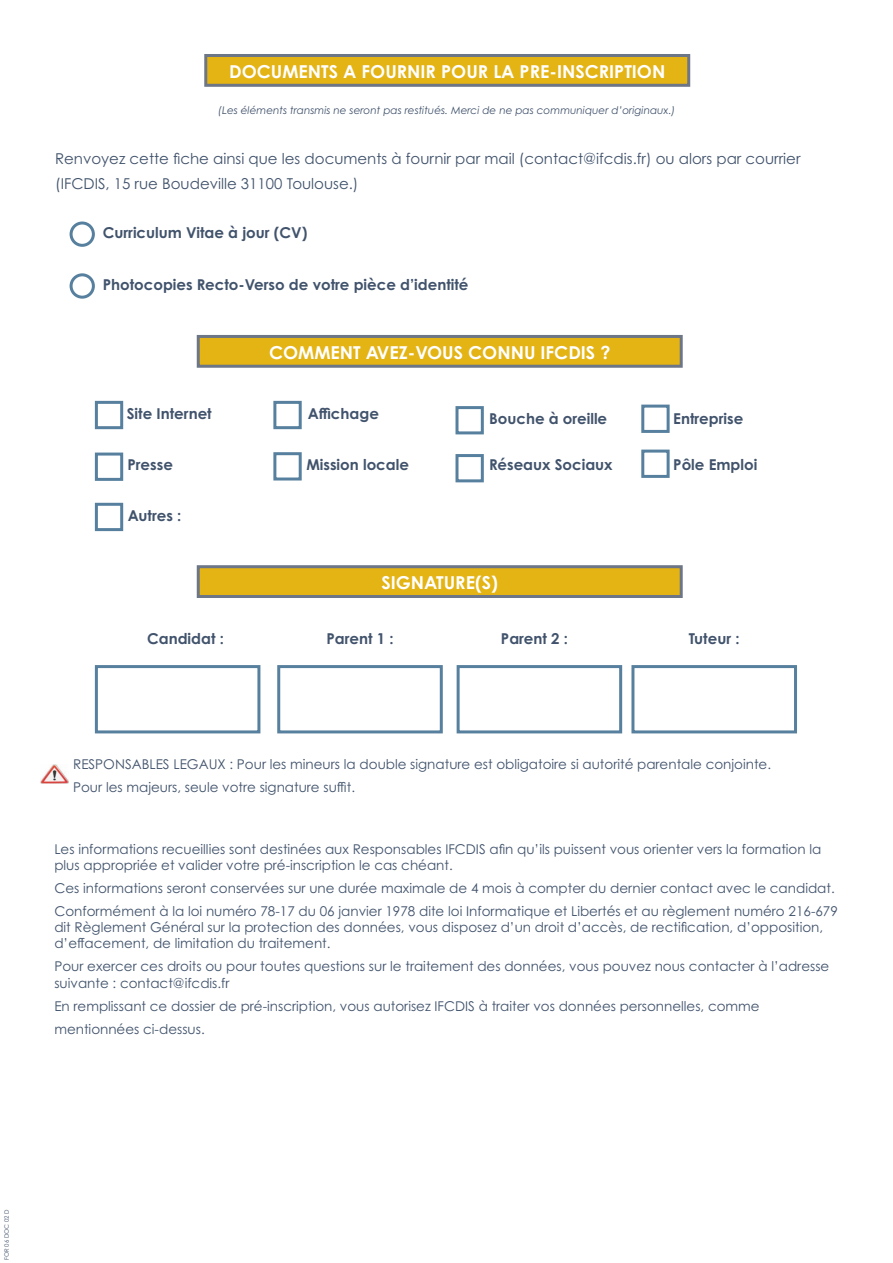
<style>
.page{position:relative;width:893px;height:1263px;background:#fff}
.page>*{position:absolute;margin:0;border:0;box-sizing:border-box;transform-origin:0 0}
.t1{font:700 17.85px "Century Gothic Pro";color:#fff}
.t2{font:700 15px "Century Gothic Pro";color:#41536c}
.t3{font:15px "Century Gothic Pro";color:#41536c}
.t4{font:13.5px/16.2px "Century Gothic Pro";color:#41536c}
.t5{font:italic 10.5px "Century Gothic Pro";color:#41536c}
.t6{font:6px "Century Gothic Pro";color:#41536c}
</style>
<div class="page">
<div style="left:206px;top:56px;width:483px;height:29px;background:#e4b314"></div>
<div style="left:204px;top:54px;width:486px;height:33px;border:3px solid #6d7686"></div>
<div style="left:198px;top:336px;width:483px;height:30px;background:#e4b314"></div>
<div style="left:197px;top:335px;width:486px;height:33px;border:3px solid #6d7686"></div>
<div style="left:198px;top:567px;width:483px;height:29px;background:#e4b314"></div>
<div style="left:197px;top:565px;width:486px;height:33px;border:3px solid #6d7686"></div>
<img style="left:41px;top:765px;width:27px;height:19px">
<div style="left:70px;top:221px;width:25px;height:26px;border:3px solid #56809e;border-radius:50%"></div>
<div style="left:70px;top:273px;width:25px;height:26px;border:3px solid #56809e;border-radius:50%"></div>
<div style="left:95px;top:401px;width:28px;height:28px;border:3px solid #56809e"></div>
<div style="left:273px;top:401px;width:29px;height:28px;border:3px solid #56809e"></div>
<div style="left:455px;top:406px;width:29px;height:28px;border:3px solid #56809e"></div>
<div style="left:641px;top:405px;width:29px;height:28px;border:3px solid #56809e"></div>
<div style="left:95px;top:453px;width:28px;height:28px;border:3px solid #56809e"></div>
<div style="left:273px;top:452px;width:29px;height:28px;border:3px solid #56809e"></div>
<div style="left:455px;top:454px;width:29px;height:28px;border:3px solid #56809e"></div>
<div style="left:641px;top:450px;width:29px;height:28px;border:3px solid #56809e"></div>
<div style="left:95px;top:503px;width:28px;height:28px;border:3px solid #56809e"></div>
<div style="left:95px;top:665px;width:165px;height:68px;border:3px solid #56809e"></div>
<div style="left:277px;top:665px;width:166px;height:68px;border:3px solid #56809e"></div>
<div style="left:457px;top:665px;width:165px;height:68px;border:3px solid #56809e"></div>
<div style="left:631px;top:665px;width:166px;height:68px;border:3px solid #56809e"></div>
<p class="t1" style="left:229px;top:60px;width:438px">DOCUMENTS A FOURNIR POUR LA PRE-INSCRIPTION</p>
<p class="t5" style="left:218px;top:104px;width:459px">(Les éléments transmis ne seront pas restitués. Merci de ne pas communiquer d’originaux.)</p>
<p class="t3" style="left:55px;top:150px;width:747px">Renvoyez cette fiche ainsi que les documents à fournir par mail (contact@ifcdis.fr) ou alors par courrier</p>
<p class="t3" style="left:55px;top:174px;width:305px">(IFCDIS, 15 rue Boudeville 31100 Toulouse.)</p>
<p class="t2" style="left:103px;top:223px;width:206px">Curriculum Vitae à jour (CV)</p>
<p class="t2" style="left:103px;top:275px;width:367px">Photocopies Recto-Verso de votre pièce d’identité</p>
<p class="t1" style="left:269px;top:341px;width:343px">COMMENT AVEZ-VOUS CONNU IFCDIS ?</p>
<p class="t2" style="left:127px;top:404px;width:86px">Site Internet</p>
<p class="t2" style="left:308px;top:404px;width:73px">Affichage</p>
<p class="t2" style="left:128px;top:455px;width:47px">Presse</p>
<p class="t2" style="left:489px;top:409px;width:120px">Bouche à oreille</p>
<p class="t2" style="left:673px;top:409px;width:72px">Entreprise</p>
<p class="t2" style="left:306px;top:455px;width:104px">Mission locale</p>
<p class="t2" style="left:489px;top:455px;width:125px">Réseaux Sociaux</p>
<p class="t2" style="left:673px;top:455px;width:85px">Pôle Emploi</p>
<p class="t2" style="left:128px;top:506px;width:55px">Autres :</p>
<p class="t1" style="left:381px;top:571px;width:118px">SIGNATURE(S)</p>
<p class="t2" style="left:147px;top:629px;width:78px">Candidat :</p>
<p class="t2" style="left:326px;top:629px;width:69px">Parent 1 :</p>
<p class="t2" style="left:501px;top:629px;width:69px">Parent 2 :</p>
<p class="t2" style="left:689px;top:629px;width:52px">Tuteur :</p>
<p class="t4" style="left:73px;top:756px;width:699px">RESPONSABLES LEGAUX : Pour les mineurs la double signature est obligatoire si autorité parentale conjointe.</p>
<p class="t4" style="left:73px;top:779px;width:283px">Pour les majeurs, seule votre signature suffit.</p>
<p class="t4" style="left:54px;top:841px;width:768px">Les informations recueillies sont destinées aux Responsables IFCDIS afin qu’ils puissent vous orienter vers la formation la plus appropriée et valider votre pré-inscription le cas chéant.</p>
<p class="t4" style="left:54px;top:880px;width:782px">Ces informations seront conservées sur une durée maximale de 4 mois à compter du dernier contact avec le candidat.</p>
<p class="t4" style="left:54px;top:903px;width:785px">Conformément à la loi numéro 78-17 du 06 janvier 1978 dite loi Informatique et Libertés et au règlement numéro 216-679 dit Règlement Général sur la protection des données, vous disposez d’un droit d’accès, de rectification, d’opposition, d’effacement, de limitation du traitement.</p>
<p class="t4" style="left:54px;top:958px;width:776px">Pour exercer ces droits ou pour toutes questions sur le traitement des données, vous pouvez nous contacter à l’adresse suivante : contact@ifcdis.fr</p>
<p class="t4" style="left:54px;top:997px;width:707px">En remplissant ce dossier de pré-inscription, vous autorisez IFCDIS à traiter vos données personnelles, comme</p>
<p class="t4" style="left:54px;top:1020px;width:152px">mentionnées ci-dessus.</p>
<p class="t6" style="left:3px;top:1260px;width:52px;rotate:-90deg">FOR 06 DOC 02 D</p>
</div>
